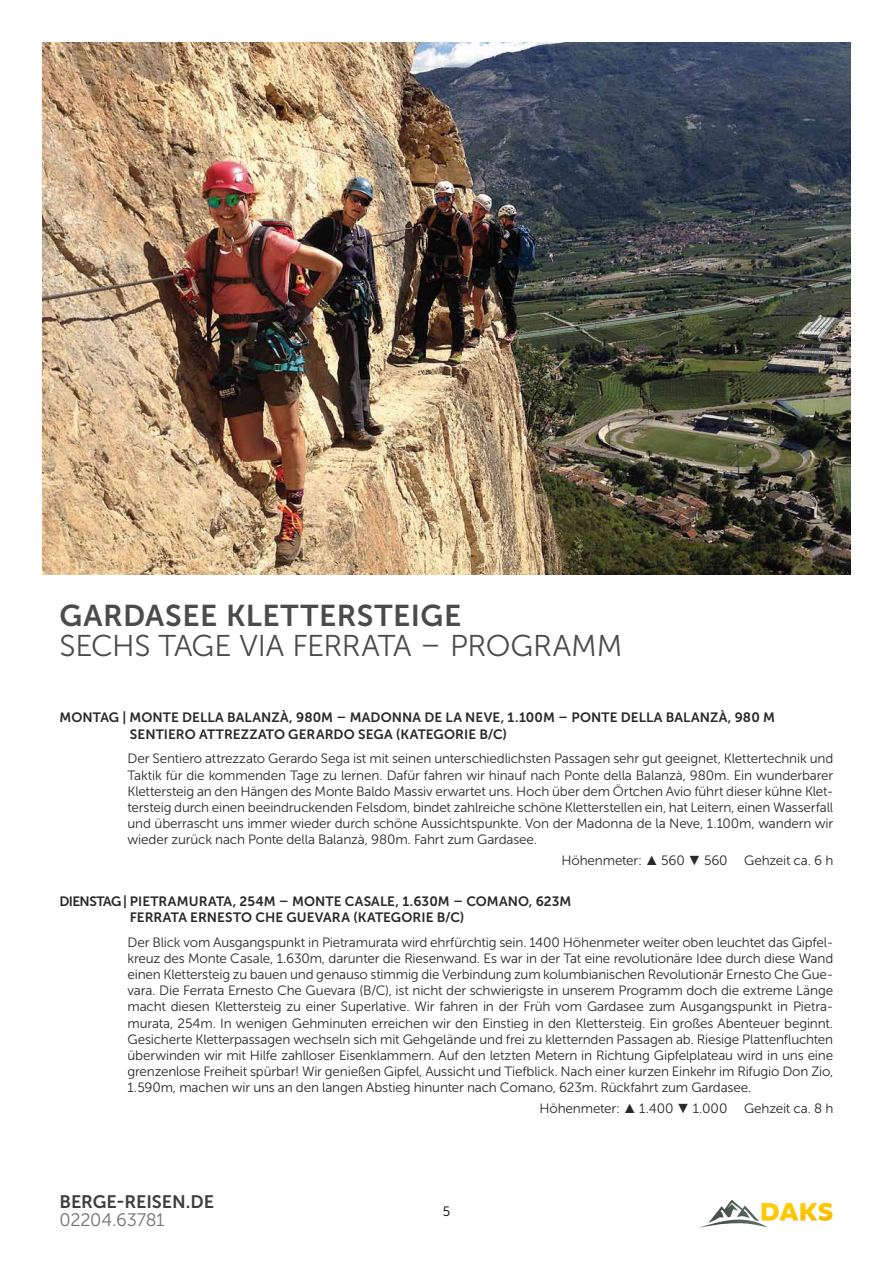
<style>
.page{position:relative;width:893px;height:1263px;background:#fff}
.page>*{position:absolute;margin:0;border:0;box-sizing:border-box;transform-origin:0 0}
.t1{font:30px "Museo Sans 300";letter-spacing:-.01em;color:#4b4b4d}
.t2{font:30px "Museo Sans 700";letter-spacing:.015em;color:#4b4b4d}
.t3{font:18px "Museo Sans 700";letter-spacing:-.005em;color:#3e3d40}
.t4{font:18px "Museo Sans 300";letter-spacing:-.015em;color:#707172}
.t5{font:13.5px/16.2px "Museo Sans 300";letter-spacing:-.01em;color:#282829;text-align:justify}
.t6{font:13.5px/16.2px "Museo Sans 700";letter-spacing:.01em;color:#282829}
.t7{font:13.5px "Museo Sans 300";color:#000}
.s1{font-family:"Arial"}
</style>
<div class="page">
<svg style="left:699px;top:1199px;width:133px;height:29px"></svg>
<img style="left:43px;top:43px;width:807px;height:531px">
<h1 class="t2" style="left:60px;top:599px;width:124px">GAR DASEE</h1>
<h1 class="t2" style="left:226px;top:599px;width:111px">KLETTERS</h1>
<h1 class="t2" style="left:374px;top:599px;width:36px">TEIGE</h1>
<h1 class="t1" style="left:59px;top:630px;width:35px">Sechs</h1>
<h1 class="t1" style="left:159px;top:630px;width:35px">Tage</h1>
<h1 class="t1" style="left:240px;top:630px;width:140px">Via Ferrata</h1>
<h1 class="t1" style="left:420px;top:630px;width:157px">– Prog ramm</h1>
<p class="t6" style="left:60px;top:710px;width:425px">MONTAG | MONTE DELLA BALANZÀ, 980M – MADONNA DE LA NEVE</p>
<p class="t6" style="left:501px;top:710px;width:276px">, 1.100M – PONTE DELLA BALANZÀ, 980 M</p>
<p class="t6" style="left:130px;top:726px;width:333px">SENTIERO ATTREZZATO GERARDO SEGA (KATEGORIE</p>
<p class="t6" style="left:479px;top:726px;width:29px">B/C)</p>
<p class="t5" style="left:128px;top:751px;width:707px">Der Sentiero attrezzato Gerardo Sega ist mit seinen unterschiedlichsten Passagen sehr gut geeignet, Klettertechnik und Taktik für die kommenden Tage zu lernen. Dafür fahren wir hinauf nach Ponte della Balanzà, 980m. Ein wunderbarer Klettersteig an den Hängen des Monte Baldo Massiv erwartet uns. Hoch über dem Örtchen Avio führt dieser kühne Klet&shy;tersteig durch einen beeindruckenden Felsdom, bindet zahlreiche schöne Kletterstellen ein, hat Leitern, einen Wasserfall und überrascht uns immer wieder durch schöne Aussichtspunkte. Von der Madonna de la Neve, 1.100m, wandern wir wieder zurück nach Ponte della Balanzà, 980m. Fahrt zum Gardasee.</p>
<p class="t5" style="left:561px;top:852px;width:273px">Höhenmeter: <span class="s1">▲</span> 560 <span class="s1">▼</span> 560 Gehzeit ca. 6 h</p>
<p class="t6" style="left:60px;top:893px;width:9px">DIENS</p>
<p class="t6" style="left:130px;top:893px;width:443px;text-indent:-33px">TAG | PIETRAMURATA, 254M – MONTE CASALE, 1.630M – COMAN O, 623M<br>FERR</p>
<p class="t6" style="left:163px;top:909px;width:45px">ATA ERNES</p>
<p class="t6" style="left:233px;top:909px;width:187px">TO CHE GUEVARA (KATEGORIE</p>
<p class="t6" style="left:437px;top:909px;width:29px">B/C)</p>
<p class="t5" style="left:127px;top:934px;width:707px">Der Blick vom Ausgangspunkt in Pietramurata wird ehrfürchtig sein. 1400 Höhenmeter weiter oben leuchtet das Gipfel&shy;kreuz des Monte Casale, 1.630m, darunter die Riesenwand. Es war in der Tat eine revolutionäre I dee durch diese Wand einen Klettersteig zu bauen und genauso stimmig die Verbindung zum kolumbianischen Revolutionär Ernesto Che Gue&shy;vara. Die Ferrata Ernesto Che Guevara (B/C), ist nicht der schwierigste in unserem Programm doch die extreme Länge macht diesen Klettersteig zu einer Superlative. Wir fahren in der Früh vom Gardasee zum Ausgangspunkt in Pietra&shy;murata, 254m. I n wenigen Gehminuten erreichen wir den Einstieg in den Klettersteig. Ein großes Abenteuer beginnt.<br>Gesicherte Kletterpassagen wechseln sich mit Gehgelände und frei zu kletternden Passagen ab. Riesige Plattenfluchten überwinden wir mit Hilfe zahlloser Eisenklammern. Auf den letzten Metern in Richtung Gipfelplateau wird in uns eine grenzenlose Freiheit spürbar! Wir genießen Gipfel, Aussicht und Tiefblick. Nach einer kurzen Einkehr im Rifugio Don Zio, 1.590m, machen wir uns an den langen Abstieg hinunter nach Comano, 623m. Rückfahrt zum Gardasee.</p>
<p class="t5" style="left:539px;top:1100px;width:295px">Höhenmeter: <span class="s1">▲</span> 1.400 <span class="s1">▼</span> 1.000 Gehzeit ca. 8 h</p>
<h2 class="t3" style="left:60px;top:1192px;width:154px">BERGE-REISEN.DE</h2>
<h2 class="t4" style="left:60px;top:1210px;width:107px">02204.63781</h2>
<p class="t7" style="left:443px;top:1204px;width:9px">5</p>
</div>
